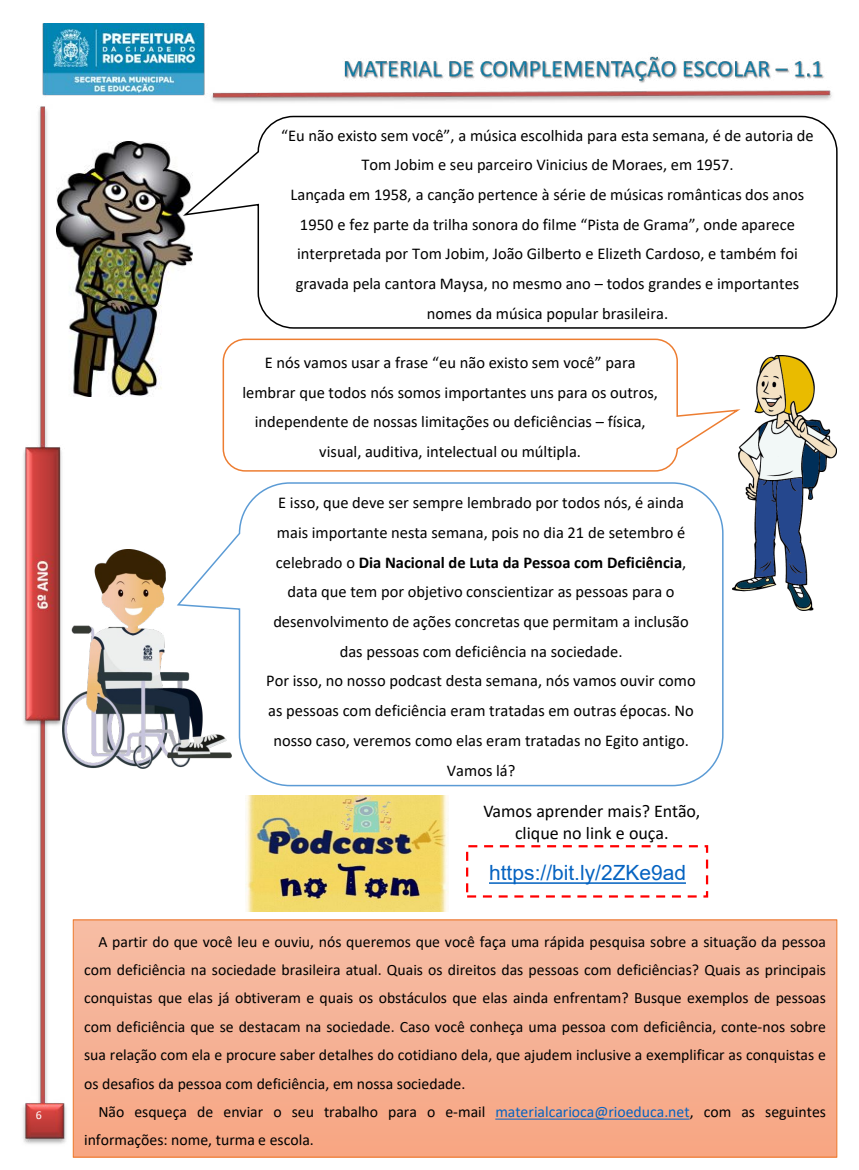
<style>
.page{position:relative;width:859px;height:1170px;background:#fff}
.page>*{position:absolute;margin:0;border:0;box-sizing:border-box;transform-origin:0 0}
.t1{font:21px "Arial";color:#0563c1}
.t2{font:18px/21.6px "Calibri";color:#000;text-align:center}
.t3{font:16.5px/29.7px "Calibri";color:#000;text-align:center}
.t4{font:15.75px/28.3px "Calibri";color:#000;text-align:justify}
.t5{font:12px "Calibri";color:#fff}
.s1{font-weight:700}
.s2{color:#0563c1}
</style>
<div class="page">
<img style="left:23px;top:23px;width:815px;height:1123px">
<div style="left:466px;top:845px;width:242px;height:52px;border:2px dashed #f00"></div>
<img style="left:246px;top:795px;width:202px;height:116px">
<img style="left:56px;top:141px;width:137px;height:255px">
<svg style="left:181px;top:115px;width:657px;height:214px"></svg>
<img style="left:733px;top:355px;width:104px;height:255px">
<svg style="left:222px;top:338px;width:521px;height:134px"></svg>
<img style="left:62px;top:549px;width:113px;height:219px">
<svg style="left:175px;top:481px;width:549px;height:306px"></svg>
<div style="left:73px;top:919px;width:764px;height:237px;background:linear-gradient(to bottom,#f6bda5,#f6a583)"></div>
<div style="left:73px;top:919px;width:764px;height:238px;border:1px solid #ed7d31"></div>
<svg style="left:495px;top:1118px;width:194px;height:1px"></svg>
<svg style="left:489px;top:882px;width:197px;height:1px"></svg>
<p class="t5" style="left:36px;top:1106px;width:8px">6</p>
<p class="t3" style="left:281px;top:120px;width:534px">“Eu não existo sem você”, a música escolhida para esta semana, é de autoria de Tom Jobim e seu parceiro Vinicius de Moraes, em 1957.<br>Lançada em 1958, a canção pertence à série de músicas românticas dos anos 1950 e fez parte da trilha sonora do filme “Pista de Grama”, onde aparece interpretada por Tom Jobim, João Gilberto e Elizeth Cardoso, e também foi gravada pela cantora Maysa, no mesmo ano – todos grandes e importantes nomes da música popular brasileira.</p>
<p class="t3" style="left:242px;top:347px;width:417px">E nós vamos usar a frase “eu não existo sem você” para lembrar que todos nós somos importantes uns para os outros, independente de nossas limitações ou deficiências – física, visual, auditiva, intelectual ou múltipla.</p>
<p class="t3" style="left:266px;top:487px;width:431px">E isso, que deve ser sempre lembrado por todos nós, é ainda mais importante nesta semana, pois no dia 21 de setembro é celebrado o <span class="s1">Dia Nacional de Luta da Pessoa com Deficiência</span>, data que tem por objetivo conscientizar as pessoas para o desenvolvimento de ações concretas que permitam a inclusão das pessoas com deficiência na sociedade.<br>Por isso, no nosso podcast desta semana, nós vamos ouvir como as pessoas com deficiência eram tratadas em outras épocas. No nosso caso, veremos como elas eram tratadas no Egito antigo.<br>Vamos lá?</p>
<p class="t2" style="left:483px;top:800px;width:218px">Vamos aprender mais? Então, clique no link e ouça.</p>
<p class="t1" style="left:489px;top:858px;width:198px">https://bit.ly/2ZKe9ad</p>
<p class="t4" style="left:84px;top:926px;width:744px;text-indent:14px">A partir do que você leu e ouviu, nós queremos que você faça uma rápida pesquisa sobre a situação da pessoa com deficiência na sociedade brasileira atual. Quais os direitos das pessoas com deficiências? Quais as principais conquistas que elas já obtiveram e quais os obstáculos que elas ainda enfrentam? Busque exemplos de pessoas com deficiência que se destacam na sociedade. Caso você conheça uma pessoa com deficiência, conte-nos sobre sua relação com ela e procure saber detalhes do cotidiano dela, que ajudem inclusive a exemplificar as conquistas e os desafios da pessoa com deficiência, em nossa sociedade.</p>
<p class="t4" style="left:84px;top:1096px;width:743px;text-indent:14px">Não esqueça de enviar o seu trabalho para o e-mail <span class="s2">materialcarioca@rioeduca.net</span>, com as seguintes informações: nome, turma e escola.</p>
</div>
